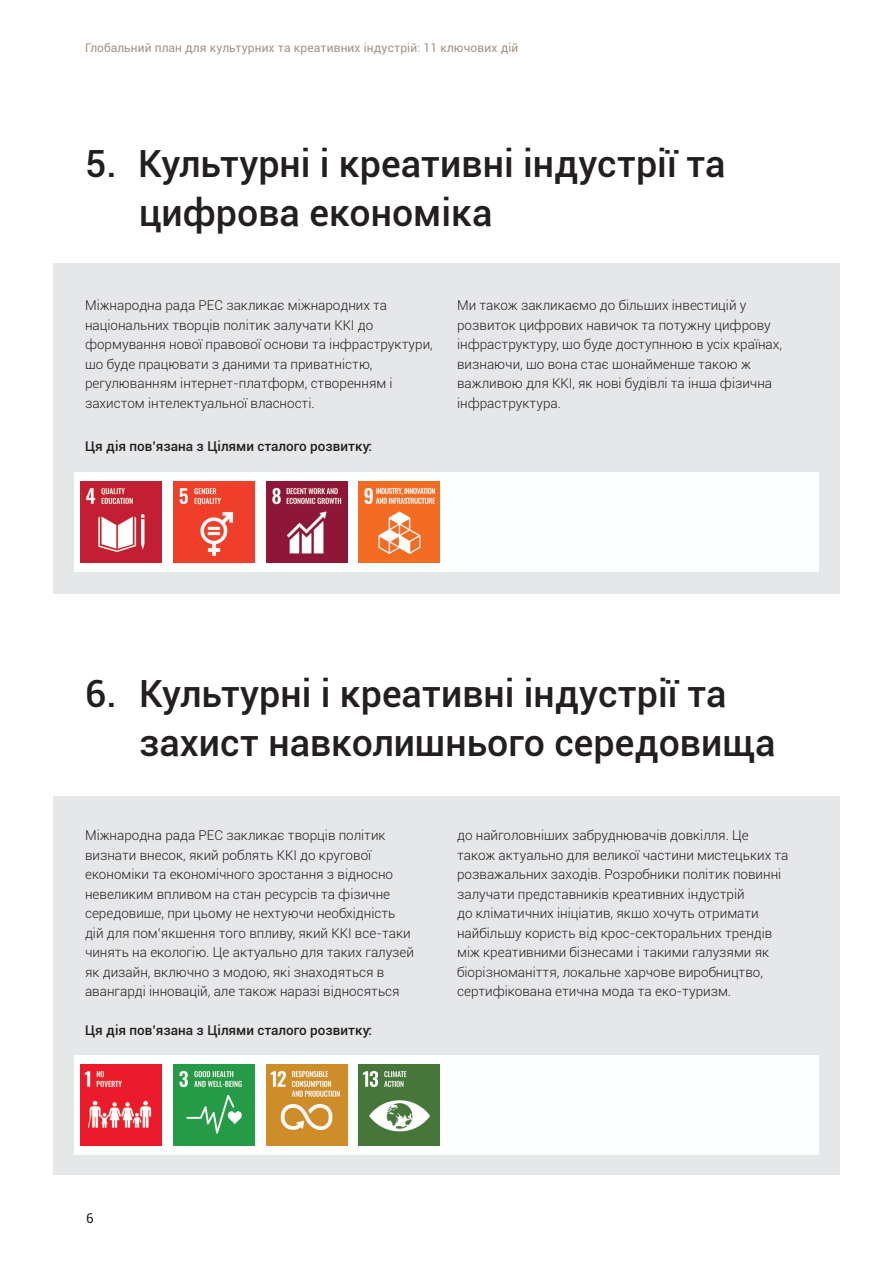
<style>
.page{position:relative;width:893px;height:1263px;background:#fff}
.page>*{position:absolute;margin:0;border:0;box-sizing:border-box;transform-origin:0 0}
.t1{font:500 37.5px/49.5px "Roboto";color:#231f20}
.t2{font:300 13.5px/19.5px "Roboto";color:#231f20}
.t3{font:500 13.5px "Roboto";color:#231f20}
.t4{font:13.5px "Roboto";color:#231f20}
.t5{font:12px "Roboto";letter-spacing:.01em;color:#a49484}
</style>
<div class="page">
<div style="left:53px;top:264px;width:787px;height:330px;background:#e6e7e9"></div>
<div style="left:53px;top:796px;width:787px;height:379px;background:#e6e7e9"></div>
<div style="left:74px;top:472px;width:745px;height:100px;background:#fdfefe"></div>
<div style="left:74px;top:1055px;width:745px;height:100px;background:#fdfefe"></div>
<img style="left:81px;top:481px;width:81px;height:81px">
<img style="left:81px;top:1065px;width:81px;height:81px">
<img style="left:173px;top:481px;width:81px;height:81px">
<img style="left:173px;top:1065px;width:81px;height:81px">
<img style="left:266px;top:481px;width:81px;height:81px">
<img style="left:266px;top:1065px;width:81px;height:81px">
<img style="left:359px;top:481px;width:81px;height:81px">
<img style="left:359px;top:1065px;width:81px;height:81px">
<p class="t5" style="left:85px;top:39px;width:435px">Глобальний план для культурних та креативних індустрій: 11 ключових дій</p>
<h1 class="t1" style="left:139px;top:137px;width:588px;text-indent:-54px">5. Культурні і креативні індустрії та цифрова економіка</h1>
<p class="t2" style="left:85px;top:295px;width:349px">Міжнародна рада PEC закликає міжнародних та національних творців політик залучати ККІ до формування нової правової основи та інфраструктури, що буде працювати з даними та приватністю, регулюванням інтернет-платформ, створенням і захистом інтелектуальної власності.</p>
<p class="t2" style="left:457px;top:295px;width:326px">Ми також закликаємо до більших інвестицій у розвиток цифрових навичок та потужну цифрову інфраструктуру, що буде доступнною в усіх країнах, визнаючи, що вона стає щонайменше такою ж важливою для ККІ, як нові будівлі та інша фізична інфраструктура.</p>
<p class="t3" style="left:85px;top:437px;width:289px">Ця дія пов’язана з Цілями сталого розвитку:</p>
<h1 class="t1" style="left:139px;top:667px;width:638px;text-indent:-54px">6. Культурні і креативні індустрії та захист навколишнього середовища</h1>
<p class="t2" style="left:85px;top:825px;width:331px">Міжнародна рада PEC закликає творців політик визнати внесок, який роблять ККІ до кругової економіки та економічного зростання з відносно невеликим впливом на стан ресурсів та фізичне середовище, при цьому не нехтуючи необхідність дій для пом’якшення того впливу, який ККІ все-таки чинять на екологію. Це актуально для таких галузей як дизайн, включно з модою, які знаходяться в авангарді інновацій, але також наразі відносяться</p>
<p class="t2" style="left:457px;top:825px;width:333px">до найголовніших забруднювачів довкілля. Це також актуально для великої частини мистецьких та розважальних заходів. Розробники політик повинні залучати представників креативних індустрій<br>до кліматичних ініціатив, якщо хочуть отримати найбільшу користь від крос-секторальних трендів між креативними бізнесами і такими галузями як біорізноманіття, локальне харчове виробництво, сертифікована етична мода та еко-туризм.</p>
<p class="t3" style="left:85px;top:1020px;width:289px">Ця дія пов’язана з Цілями сталого розвитку:</p>
<p class="t4" style="left:86px;top:1208px;width:9px">6</p>
</div>
